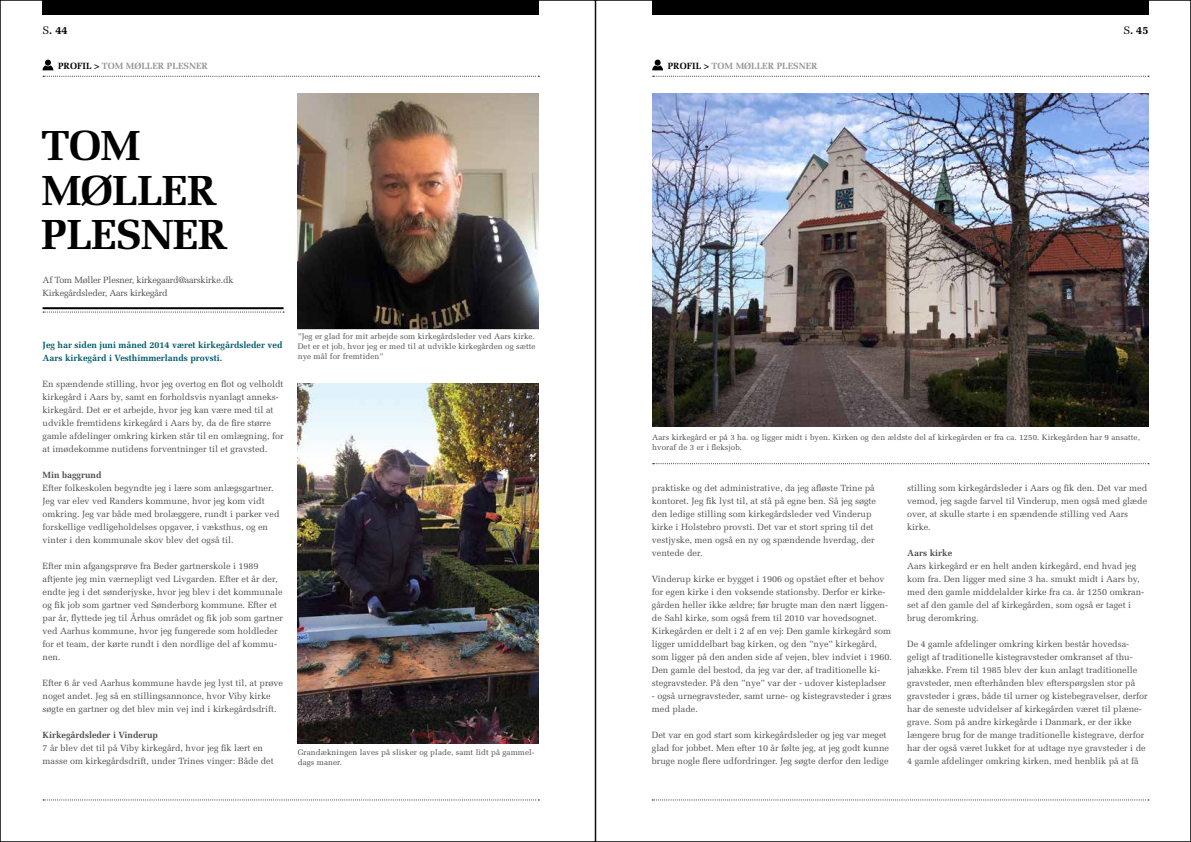
<style>
.page{position:relative;width:1191px;height:842px;background:#fff}
.page>*{position:absolute;margin:0;border:0;box-sizing:border-box;transform-origin:0 0}
.t1{font:700 42px/44px "Melior";letter-spacing:-.02em;color:#000}
.t2{font:700 11px "Melior";color:#000}
.t3{font:9px/13px "Melior";color:#4d4d4f}
.t4{font:700 9px/13px "Melior";color:#005a69}
.t5{font:9px/13px "Melior";letter-spacing:-.02em;color:#4d4d4f}
.t6{font:700 9px "Melior";color:#939598}
.t7{font:700 9px "Melior";color:#4d4d4f}
.t8{font:8px/10px "Melior";letter-spacing:.01em;color:#4d4d4f}
.s1{font-weight:400}
.s2{color:#000}
</style>
<div class="page">
<div style="left:652px;top:0;width:496px;height:14px;background:#000"></div>
<div style="left:43px;top:0;width:496px;height:14px;background:#000"></div>
<svg style="left:43px;top:799px;width:496px;height:1px"></svg>
<svg style="left:43px;top:76px;width:496px;height:1px"></svg>
<svg style="left:652px;top:76px;width:497px;height:1px"></svg>
<img style="left:298px;top:94px;width:241px;height:235px">
<img style="left:298px;top:383px;width:241px;height:360px">
<img style="left:652px;top:94px;width:496px;height:333px">
<svg style="left:43px;top:60px;width:10px;height:10px"></svg>
<svg style="left:652px;top:60px;width:11px;height:10px"></svg>
<hr style="left:43px;top:307px;width:240px;height:2px;background:#000">
<svg style="left:43px;top:312px;width:241px;height:1px"></svg>
<svg style="left:652px;top:799px;width:497px;height:1px"></svg>
<svg style="left:652px;top:463px;width:497px;height:1px"></svg>
<p class="t2" style="left:43px;top:23px;width:27px"><span class="s1">S</span>. 44</p>
<p class="t2" style="left:1123px;top:23px;width:27px"><span class="s1">S</span>. 45</p>
<p class="t6" style="left:58px;top:61px;width:151px"><span class="s2">PROFIL &gt;</span> TOM MØLLER PLESNER</p>
<p class="t6" style="left:667px;top:61px;width:151px"><span class="s2">PROFIL &gt;</span> TOM MØLLER PLESNER</p>
<h1 class="t1" style="left:42px;top:124px;width:188px">TOM<br>MØLLER<br>PLESNER</h1>
<p class="t5" style="left:43px;top:273px;width:192px">Af Tom Møller Plesner, kirkegaard@aarskirke.dk<br>Kirkegårdsleder, Aars kirkegård</p>
<p class="t4" style="left:43px;top:338px;width:242px">Jeg har siden juni måned 2014 været kirkegårdsleder ved<br>Aars kirkegård i Vesthimmerlands provsti.</p>
<p class="t3" style="left:43px;top:377px;width:242px">En spændende stilling, hvor jeg overtog en flot og velholdt kirkegård i Aars by, samt en forholdsvis nyanlagt anneks&shy;kirkegård. Det er et arbejde, hvor jeg kan være med til at udvikle fremtidens kirkegård i Aars by, da de fire større gamle afdelinger omkring kirken står til en omlægning, for at imødekomme nutidens forventninger til et gravsted.</p>
<p class="t7" style="left:43px;top:469px;width:60px">Min baggrund</p>
<p class="t3" style="left:43px;top:481px;width:239px">Efter folkeskolen begyndte jeg i lære som anlægsgartner.<br>Jeg var elev ved Randers kommune, hvor jeg kom vidt omkring. Jeg var både med brolæggere, rundt i parker ved forskellige vedligeholdelses opgaver, i væksthus, og en vinter i den kommunale skov blev det også til.</p>
<p class="t3" style="left:43px;top:559px;width:242px">Efter min afgangsprøve fra Beder gartnerskole i 1989 aftjente jeg min værnepligt ved Livgarden. Efter et år der, endte jeg i det sønderjyske, hvor jeg blev i det kommunale og fik job som gartner ved Sønderborg kommune. Efter et par år, flyttede jeg til Århus området og fik job som gartner ved Aarhus kommune, hvor jeg fungerede som holdleder for et team, der kørte rundt i den nordlige del af kommu&shy;nen.</p>
<p class="t3" style="left:43px;top:676px;width:242px">Efter 6 år ved Aarhus kommune havde jeg lyst til, at prøve noget andet. Jeg så en stillingsannonce, hvor Viby kirke søgte en gartner og det blev min vej ind i kirkegårdsdrift.</p>
<p class="t7" style="left:43px;top:729px;width:117px">Kirkegårdsleder i Vinderup</p>
<p class="t3" style="left:43px;top:741px;width:233px">7 år blev det til på Viby kirkegård, hvor jeg fik lært en masse om kirkegårdsdrift, under Trines vinger: Både det</p>
<p class="t8" style="left:298px;top:331px;width:239px;text-align:justify">”Jeg er glad for mit arbejde som kirkegårdsleder ved Aars kirke.<br>Det er et job, hvor jeg er med til at udvikle kirkegården og sætte nye mål for fremtiden”</p>
<p class="t8" style="left:298px;top:747px;width:238px">Grandækningen laves på slisker og plade, samt lidt på gammel&shy;dags maner.</p>
<p class="t8" style="left:652px;top:432px;width:489px">Aars kirkegård er på 3 ha. og ligger midt i byen. Kirken og den ældste del af kirkegården er fra ca. 1250. Kirkegården har 9 ansatte, hvoraf de 3 er i fleksjob.</p>
<p class="t3" style="left:652px;top:481px;width:226px">praktiske og det administrative, da jeg afløste Trine på kontoret. Jeg fik lyst til, at stå på egne ben. Så jeg søgte den ledige stilling som kirkegårdsleder ved Vinderup kirke i Holstebro provsti. Det var et stort spring til det vestjyske, men også en ny og spændende hverdag, der ventede der.</p>
<p class="t3" style="left:652px;top:572px;width:242px">Vinderup kirke er bygget i 1906 og opstået efter et behov for egen kirke i den voksende stationsby. Derfor er kirke&shy;gården heller ikke ældre; før brugte man den nært liggen&shy;de Sahl kirke, som også frem til 2010 var hovedsognet.<br>Kirkegården er delt i 2 af en vej: Den gamle kirkegård som ligger umiddelbart bag kirken, og den ”nye” kirkegård, som ligger på den anden side af vejen, blev indviet i 1960.<br>Den gamle del bestod, da jeg var der, af traditionelle ki&shy;stegravsteder. På den ”nye” var der - udover kistepladser</p>
<p class="t3" style="left:652px;top:689px;width:241px">- også urnegravsteder, samt urne- og kistegravsteder i græs med plade.</p>
<p class="t3" style="left:652px;top:728px;width:239px">Det var en god start som kirkegårdsleder og jeg var meget glad for jobbet. Men efter 10 år følte jeg, at jeg godt kunne bruge nogle flere udfordringer. Jeg søgte derfor den ledige</p>
<p class="t3" style="left:907px;top:481px;width:242px">stilling som kirkegårdsleder i Aars og fik den. Det var med vemod, jeg sagde farvel til Vinderup, men også med glæde over, at skulle starte i en spændende stilling ved Aars kirke.</p>
<p class="t7" style="left:907px;top:547px;width:46px">Aars kirke</p>
<p class="t3" style="left:907px;top:559px;width:239px">Aars kirkegård er en helt anden kirkegård, end hvad jeg kom fra. Den ligger med sine 3 ha. smukt midt i Aars by, med den gamle middelalder kirke fra ca. år 1250 omkran&shy;set af den gamle del af kirkegården, som også er taget i brug deromkring.</p>
<p class="t3" style="left:907px;top:637px;width:242px">De 4 gamle afdelinger omkring kirken består hovedsa&shy;geligt af traditionelle kistegravsteder omkranset af thu&shy;jahække. Frem til 1985 blev der kun anlagt traditionelle gravsteder, men efterhånden blev efterspørgslen stor på gravsteder i græs, både til urner og kistebegravelser, derfor har de seneste udvidelser af kirkegården været til plæne&shy;grave. Som på andre kirkegårde i Danmark, er der ikke længere brug for de mange traditionelle kistegrave, derfor har der også været lukket for at udtage nye gravsteder i de 4 gamle afdelinger omkring kirken, med henblik på at få</p>
</div>
